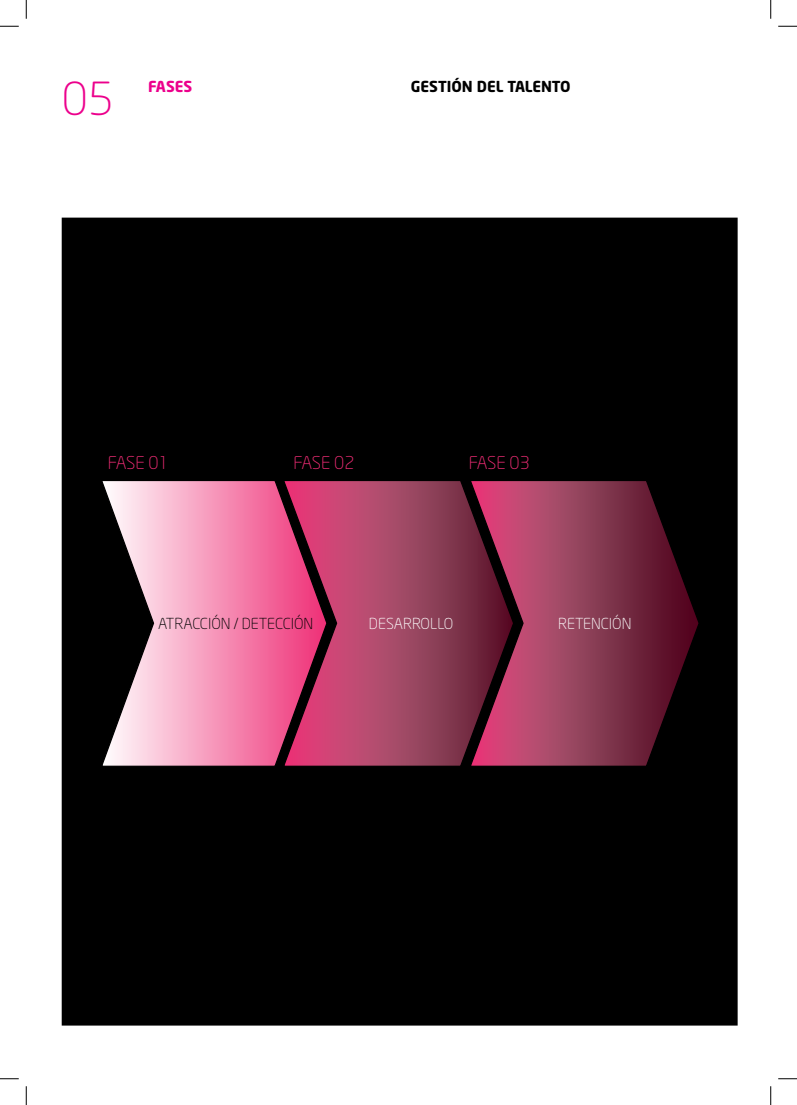
<style>
.page{position:relative;width:797px;height:1105px;background:#fff}
.page>*{position:absolute;margin:0;border:0;box-sizing:border-box;transform-origin:0 0}
.t1{font:300 45px "Neo Sans";color:#ec008c}
.t2{font:300 17.5px "Neo Sans";letter-spacing:-.015em;color:#ee2c74}
.t3{font:300 15px "Neo Sans";color:#000}
.t4{font:300 15px "Neo Sans";color:#fff}
.t5{font:700 15px "Neo Sans";color:#000}
.t6{font:700 15px "Neo Sans";color:#ec008c}
</style>
<div class="page">
<div style="left:62px;top:218px;width:675px;height:807px;background:#000"></div>
<svg style="left:102px;top:481px;width:180px;height:285px"></svg>
<svg style="left:515px;top:481px;width:184px;height:285px;background:#762e45"></svg>
<svg style="left:282px;top:481px;width:233px;height:285px;background:#9e3b5d"></svg>
<svg style="left:0;top:25px;width:19px;height:2px"></svg>
<svg style="left:778px;top:25px;width:19px;height:2px"></svg>
<svg style="left:0;top:1078px;width:19px;height:1px"></svg>
<svg style="left:778px;top:1078px;width:19px;height:1px"></svg>
<svg style="left:25px;top:0;width:2px;height:19px"></svg>
<svg style="left:25px;top:1086px;width:2px;height:19px"></svg>
<svg style="left:770px;top:0;width:1px;height:19px"></svg>
<svg style="left:770px;top:1086px;width:1px;height:19px"></svg>
<h1 class="t1" style="left:62px;top:71px;width:54px">05</h1>
<p class="t6" style="left:148px;top:77px;width:18px">FASES</p>
<p class="t5" style="left:411px;top:77px;width:161px">GESTIÓN DEL TALENTO</p>
<p class="t2" style="left:108px;top:452px;width:62px">FASE 01</p>
<p class="t2" style="left:293px;top:452px;width:62px">FASE 02</p>
<p class="t2" style="left:469px;top:452px;width:62px">FASE 03</p>
<p class="t3" style="left:158px;top:614px;width:33px">ATRACCI</p>
<p class="t3" style="left:211px;top:614px;width:103px">ÓN / DETECCIÓN</p>
<p class="t4" style="left:369px;top:614px;width:86px">DESARROLLO</p>
<p class="t4" style="left:558px;top:614px;width:75px">RETENCIÓN</p>
</div>
